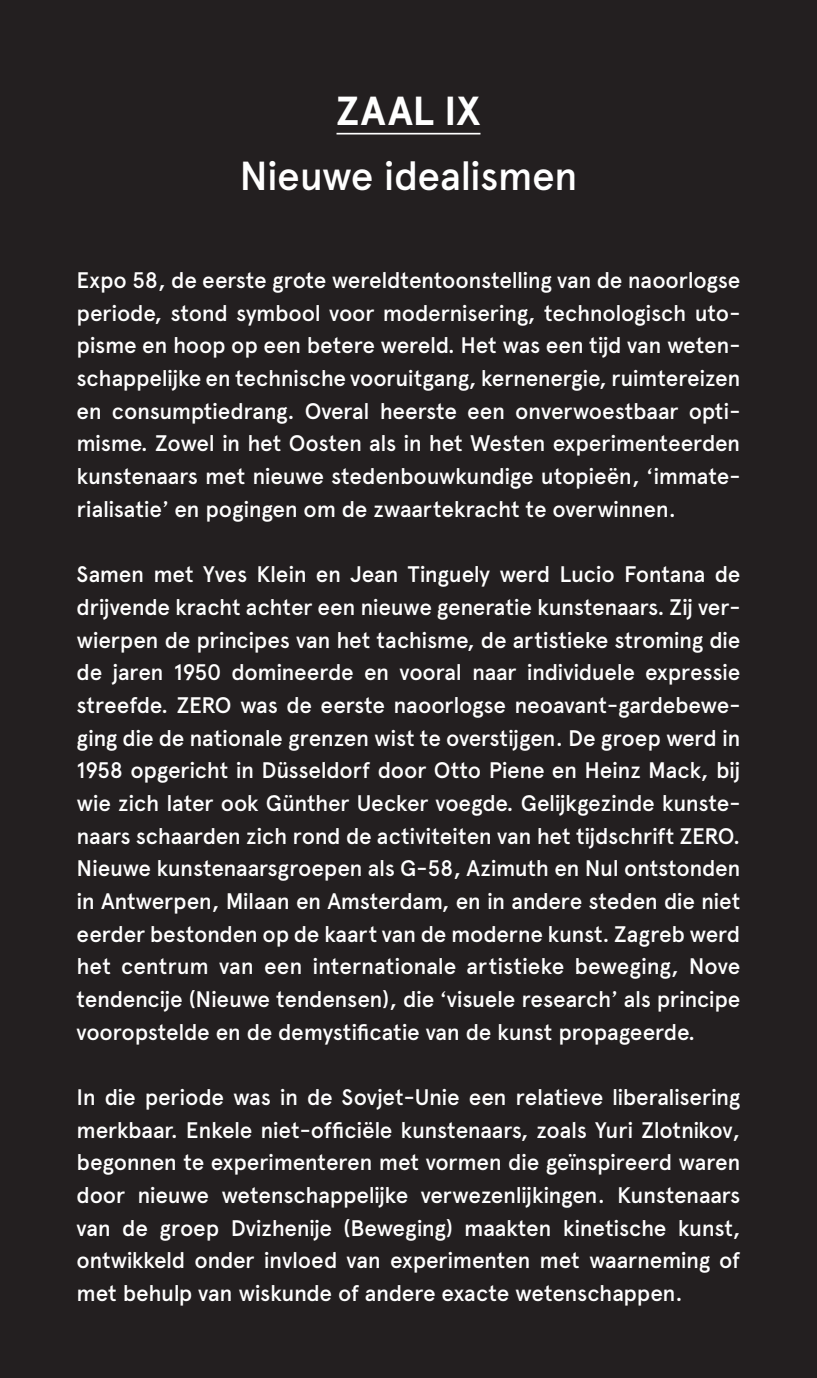
<style>
.page{position:relative;width:817px;height:1378px;background:#fff}
.page>*{position:absolute;margin:0;border:0;box-sizing:border-box;transform-origin:0 0}
.t1{font:500 40.5px "Apercu Pro";letter-spacing:-.02em;color:#fff}
.t2{font:700 40.5px "Apercu Pro";letter-spacing:.02em;color:#fff}
.tekst{font:500 22.5px/32.6px "Apercu Pro";letter-spacing:-.015em;color:#fff;text-align:justify}
</style>
<div class="page">
<div style="left:0;top:0;width:816px;height:1378px;background:#231f20"></div>
<hr style="left:336px;top:133px;width:144px;height:1px;background:#fff">
<p class="t2" style="left:336px;top:80px;width:145px">ZAAL IX</p>
<p class="t1" style="left:239px;top:145px;width:340px">Nieuwe idealismen</p>
<p class="tekst" style="left:77px;top:262px;width:665px">Expo 58, de eerste grote wereldtentoonstelling van de naoorlogse periode, stond symbool voor modernisering, technologisch uto&shy;pisme en hoop op een betere wereld. Het was een tijd van weten&shy;schappelijke en technische vooruitgang, kernenergie, ruimtereizen en consumptiedrang. Overal heerste een onverwoestbaar opti&shy;misme. Zowel in het Oosten als in het Westen experimenteerden kunstenaars met nieuwe stedenbouwkundige utopieën, ‘immate&shy;rialisatie’ en pogingen om de zwaartekracht te overwinnen.</p>
<p class="tekst" style="left:77px;top:556px;width:665px">Samen met Yves Klein en Jean Tinguely werd Lucio Fontana de drijvende kracht achter een nieuwe generatie kunstenaars. Zij ver&shy;wierpen de principes van het tachisme, de artistieke stroming die de jaren 1950 domineerde en vooral naar individuele expressie streefde. ZERO was de eerste naoorlogse neoavant-gardebewe&shy;ging die de nationale grenzen wist te overstijgen. De groep werd in 1958 opgericht in Düsseldorf door Otto Piene en Heinz Mack, bij wie zich later ook Günther Uecker voegde. Gelijkgezinde kunste&shy;naars schaarden zich rond de activiteiten van het tijdschrift ZERO.<br>Nieuwe kunstenaarsgroepen als G-58, Azimuth en Nul ontstonden in Antwerpen, Milaan en Amsterdam, en in andere steden die niet eerder bestonden op de kaart van de moderne kunst. Zagreb werd het centrum van een internationale artistieke beweging, Nove tendencije (Nieuwe tendensen), die ‘visuele research’ als principe vooropstelde en de demystificatie van de kunst propageerde.</p>
<p class="tekst" style="left:77px;top:1079px;width:665px">In die periode was in de Sovjet-Unie een relatieve liberalisering merkbaar. Enkele niet-officiële kunstenaars, zoals Yuri Zlotnikov, begonnen te experimenteren met vormen die geïnspireerd waren door nieuwe wetenschappelijke verwezenlijkingen. Kunstenaars van de groep Dvizhenije (Beweging) maakten kinetische kunst, ontwikkeld onder invloed van experimenten met waarneming of met behulp van wiskunde of andere exacte wetenschappen.</p>
</div>
